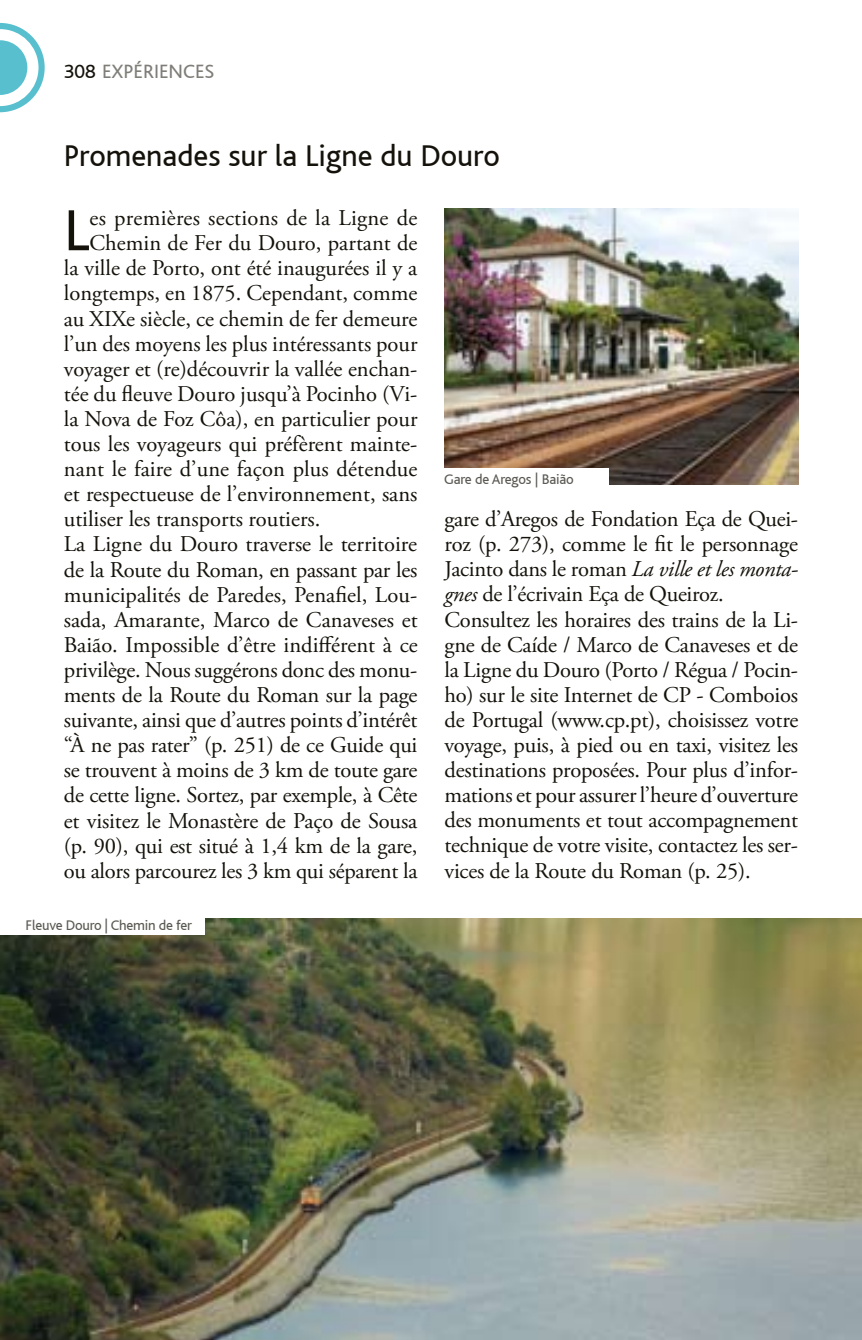
<style>
.page{position:relative;width:862px;height:1340px;background:#fff}
.page>*{position:absolute;margin:0;border:0;box-sizing:border-box;transform-origin:0 0}
.t1{font:60.52px "Bliss";color:#14120a}
.t2{font:31.5px "Bliss";color:#14120a}
.t3{font:22.5px/25px "Adobe Garamond Pro";letter-spacing:-.01em;color:#14120a}
.t4{font:22.5px "Adobe Garamond Pro";letter-spacing:.015em;color:#14120a}
.t5{font:20.25px "Bliss";color:#7e7d78}
.t6{font:14.62px "Bliss";letter-spacing:-.015em;color:#5a5953}
.s1{color:#14120a}
.s2{font-style:italic}
</style>
<div class="page">
<svg style="left:0;top:23px;width:45px;height:89px"></svg>
<img style="left:0;top:918px;width:861px;height:421px">
<img style="left:444px;top:209px;width:353px;height:276px">
<div style="left:442px;top:469px;width:166px;height:17px;background:#fff"></div>
<div style="left:0;top:917px;width:204px;height:17px;background:#fff"></div>
<p class="t5" style="left:64px;top:61px;width:152px"><span class="s1">308</span> EXPÉRIENCES</p>
<h2 class="t2" style="left:64px;top:139px;width:437px">Promenades sur la Ligne du Douro</h2>
<h1 class="t1" style="left:64px;top:199px;width:27px">L</h1>
<p class="t4" style="left:90px;top:204px;width:329px">es premières sections de la Ligne de</p>
<p class="t3" style="left:90px;top:231px;width:329px">Chemin de Fer du Douro, partant de</p>
<p class="t3" style="left:64px;top:256px;width:355px">la ville de Porto, ont été inaugurées il y a</p>
<p class="t3" style="left:64px;top:281px;width:355px">longtemps, en 1875. Cependant, comme</p>
<p class="t3" style="left:64px;top:307px;width:355px">au XIXe siècle, ce chemin de fer demeure</p>
<p class="t3" style="left:64px;top:332px;width:355px">l’un des moyens les plus intéressants pour</p>
<p class="t3" style="left:64px;top:357px;width:355px">voyager et (re)découvrir la vallée enchan-</p>
<p class="t3" style="left:64px;top:382px;width:355px">tée du fleuve Douro jusqu’à Pocinho (Vi-</p>
<p class="t3" style="left:64px;top:407px;width:355px">la Nova de Foz Côa), en particulier pour</p>
<p class="t3" style="left:64px;top:432px;width:355px">tous les voyageurs qui préfèrent mainte-</p>
<p class="t3" style="left:64px;top:457px;width:355px">nant le faire d’une façon plus détendue</p>
<p class="t3" style="left:64px;top:482px;width:355px">et respectueuse de l’environnement, sans</p>
<p class="t3" style="left:64px;top:507px;width:258px">utiliser les transports routiers.</p>
<p class="t3" style="left:64px;top:532px;width:354px">La Ligne du Douro traverse le territoire</p>
<p class="t3" style="left:64px;top:557px;width:355px">de la Route du Roman, en passant par les</p>
<p class="t3" style="left:64px;top:583px;width:354px">municipalités de Paredes, Penafiel, Lou-</p>
<p class="t3" style="left:64px;top:608px;width:355px">sada, Amarante, Marco de Canaveses et</p>
<p class="t3" style="left:64px;top:633px;width:355px">Baião. Impossible d’être indifférent à ce</p>
<p class="t3" style="left:64px;top:658px;width:355px">privilège. Nous suggérons donc des monu-</p>
<p class="t3" style="left:64px;top:683px;width:355px">ments de la Route du Roman sur la page</p>
<p class="t3" style="left:64px;top:708px;width:355px">suivante, ainsi que d’autres points d’intérêt</p>
<p class="t3" style="left:64px;top:733px;width:355px">“À ne pas rater” (p. 251) de ce Guide qui</p>
<p class="t3" style="left:64px;top:758px;width:355px">se trouvent à moins de 3 km de toute gare</p>
<p class="t3" style="left:64px;top:783px;width:355px">de cette ligne. Sortez, par exemple, à Cête</p>
<p class="t3" style="left:64px;top:808px;width:355px">et visitez le Monastère de Paço de Sousa</p>
<p class="t3" style="left:64px;top:833px;width:355px">(p. 90), qui est situé à 1,4 km de la gare,</p>
<p class="t3" style="left:64px;top:858px;width:355px">ou alors parcourez les 3 km qui séparent la</p>
<p class="t6" style="left:26px;top:917px;width:168px">Fleuve Douro | Chemin de fer</p>
<p class="t6" style="left:444px;top:472px;width:131px">Gare de Aregos | Baião</p>
<p class="t3" style="left:444px;top:507px;width:355px">gare d’Aregos de Fondation Eça de Quei&shy;roz (p. 273), comme le fit le personnage Jacinto dans le roman <span class="s2">La ville et les monta&shy;gnes</span> de l’écrivain Eça de Queiroz.<br>Consultez les horaires des trains de la Li&shy;gne de Caíde / Marco de Canaveses et de la Ligne du Douro (Porto / Régua / Pocin&shy;ho) sur le site Internet de CP - Comboios de Portugal (www.cp.pt), choisissez votre voyage, puis, à pied ou en taxi, visitez les destinations proposées. Pour plus d’infor&shy;mations et pour assurer l’heure d’ouverture des monuments et tout accompagnement technique de votre visite, contactez les ser&shy;vices de la Route du Roman (p. 25).</p>
</div>
